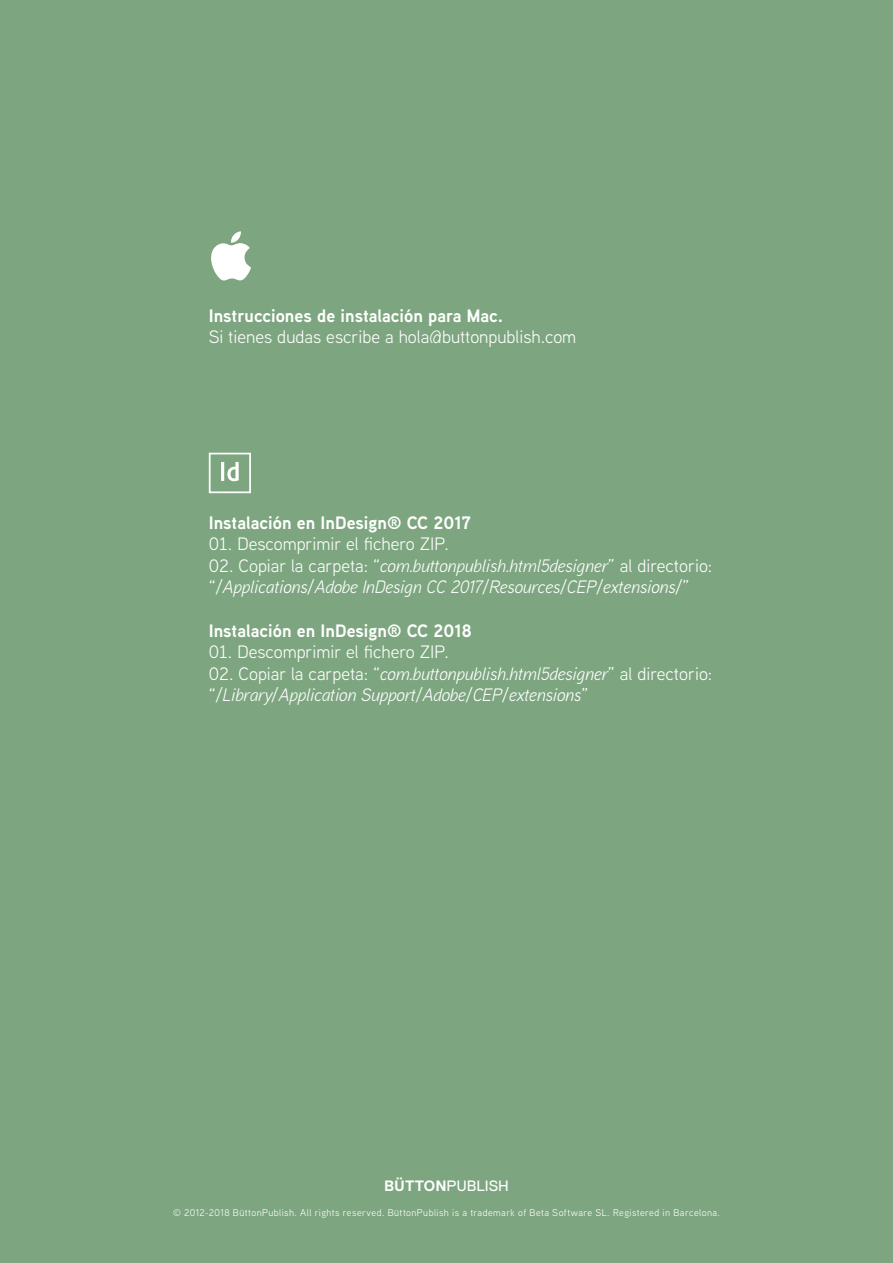
<style>
.page{position:relative;width:893px;height:1263px;background:#7da680}
.page>*{position:absolute;margin:0;border:0;box-sizing:border-box;transform-origin:0 0}
.t1{font:italic 18px/21.6px "Aaux Next";color:#fff}
.t2{font:18px "Aaux Next";color:#fff}
.t3{font:700 18px "Aaux Next";color:#fff}
.t4{font:15px "Replica";letter-spacing:.005em;color:#fff}
.t5{font:9.75px "Aaux Next";letter-spacing:.045em;color:#fff}
.s1{font-style:normal}
.s2{font-weight:700}
</style>
<div class="page">
<svg style="left:211px;top:231px;width:40px;height:50px"></svg>
<svg style="left:209px;top:453px;width:42px;height:40px"></svg>
<p class="t3" style="left:209px;top:303px;width:296px">Instrucciones de instalación para Mac.</p>
<p class="t2" style="left:209px;top:325px;width:369px">Si tienes dudas escribe a hola@buttonpublish.com</p>
<p class="t3" style="left:209px;top:509px;width:263px">Instalación en InDesign® CC 2017</p>
<p class="t2" style="left:209px;top:532px;width:242px">01. Descomprimir el fichero ZIP.</p>
<p class="t1" style="left:209px;top:554px;width:505px"><span class="s1">02. Copiar la carpeta: “</span>com.buttonpublish.html5designer<span class="s1">” al directorio: “</span>/Applications/Adobe InDesign CC 2017/Resources/CEP/extensions/<span class="s1">”</span></p>
<p class="t3" style="left:209px;top:617px;width:264px">Instalación en InDesign® CC 2018</p>
<p class="t2" style="left:209px;top:640px;width:242px">01. Descomprimir el fichero ZIP.</p>
<p class="t1" style="left:209px;top:662px;width:505px"><span class="s1">02. Copiar la carpeta: “</span>com.buttonpublish.html5designer<span class="s1">” al directorio: “</span>/Library/Application Support/Adobe/CEP/extensions<span class="s1">”</span></p>
<p class="t4" style="left:384px;top:1177px;width:126px"><span class="s2">BÜTTON</span>PUBLISH</p>
<p class="t5" style="left:173px;top:1206px;width:548px">© 2012-2018 BüttonPublish. All rights reserved. BüttonPublish is a trademark of Beta Software SL. Registered in Barcelona.</p>
</div>
